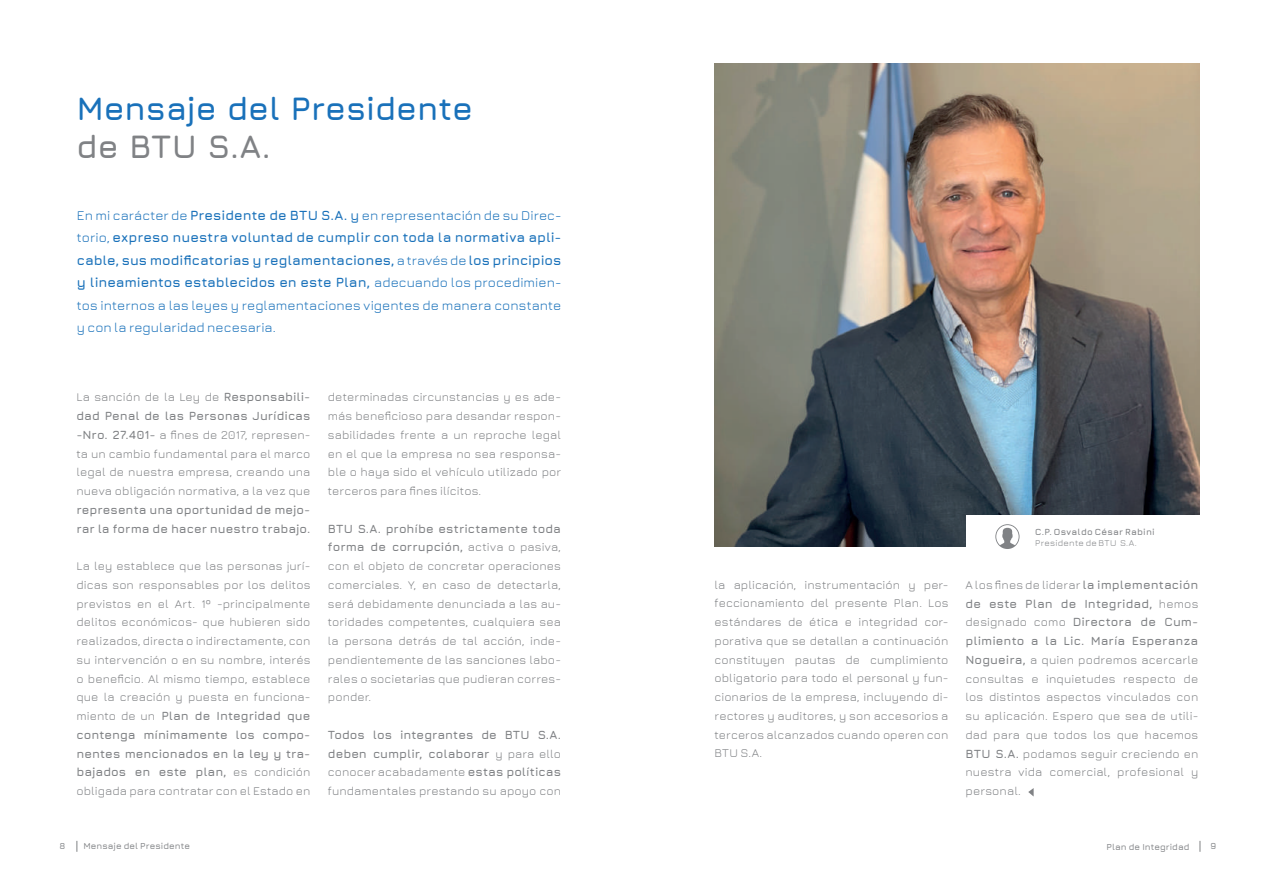
<style>
.page{position:relative;width:1276px;height:893px;background:#fff}
.page>*{position:absolute;margin:0;border:0;box-sizing:border-box;transform-origin:0 0}
.t1{font:700 33px "Jura";letter-spacing:-.01em;color:#1971ba}
.t2{font:700 33px "Jura";color:#808285}
.t3{font:13.5px/22.5px "Jura";letter-spacing:.01em;color:#1971ba;text-align:justify}
.t4{font:12px/18.8px "Jura";letter-spacing:.01em;color:#808285;text-align:justify}
.t5{font:700 12px/18.8px "Jura";letter-spacing:.005em;color:#808285}
.t6{font:600 9px "Jura";letter-spacing:.01em;color:#808285}
.t7{font:700 9px "Jura";letter-spacing:.025em;color:#808285}
.t8{font:9px "Jura";letter-spacing:.035em;color:#808285}
.s1{font-weight:700}
.s2{font-weight:600}
.s3{font-weight:400}
</style>
<div class="page">
<img style="left:714px;top:64px;width:485px;height:482px">
<div style="left:965px;top:515px;width:245px;height:40px;background:#fff"></div>
<svg style="left:995px;top:524px;width:24px;height:25px"></svg>
<svg style="left:1028px;top:788px;width:5px;height:8px"></svg>
<h1 class="t1" style="left:77px;top:85px;width:398px">Mensaje del Presidente</h1>
<h1 class="t2" style="left:77px;top:122px;width:196px">de BTU S.A.</h1>
<p class="t3" style="left:77px;top:203px;width:486px">En mi carácter de <span class="s1">Presidente de BTU S.A.</span> <span class="s2">y</span> en representación de su Direc&shy;torio, <span class="s1">expreso nuestra voluntad de cumplir con toda la normativa apli&shy;cable, sus modificatorias y reglamentaciones,</span> a través de <span class="s1">los principios y lineamientos establecidos en este Plan,</span> adecuando los procedimien&shy;tos internos a las leyes y reglamentaciones vigentes de manera constante y con la regularidad necesaria.</p>
<p class="t4" style="left:76px;top:387px;width:235px">La sanción de la Ley de <span class="s1">Responsabili&shy;dad Penal de las Personas Jurídicas -Nro. 27.401-</span> a fines de 2017, represen&shy;ta un cambio fundamental para el marco legal de nuestra empresa, creando una nueva obligación normativa, a la vez que</p>
<p class="t5" style="left:76px;top:499px;width:235px">representa una oportunidad de mejo&shy;rar la forma de hacer nuestro trabajo.</p>
<p class="t4" style="left:76px;top:555px;width:235px">La ley establece que las personas jurí&shy;dicas son responsables por los delitos previstos en el Art. 1º -principalmente delitos económicos- que hubieren sido realizados, directa o indirectamente, con su intervención o en su nombre, interés o beneficio. Al mismo tiempo, establece que la creación y puesta en funciona&shy;miento de un <span class="s1">Plan de Integridad que contenga mínimamente los compo&shy;nentes mencionados en la ley y tra&shy;bajados en este plan,</span> es condición obligada para contratar con el Estado en</p>
<p class="t4" style="left:328px;top:387px;width:235px">determinadas circunstancias y es ade&shy;más beneficioso para desandar respon&shy;sabilidades frente a un reproche legal en el que la empresa no sea responsa&shy;ble o haya sido el vehículo utilizado por terceros para fines ilícitos.</p>
<p class="t4" style="left:328px;top:518px;width:235px"><span class="s1">BTU S.A. prohíbe estrictamente toda forma de corrupción,</span> activa o pasiva, con el objeto de concretar operaciones comerciales. Y, en caso de detectarla, será debidamente denunciada a las au&shy;toridades competentes, cualquiera sea la persona detrás de tal acción, inde&shy;pendientemente de las sanciones labo&shy;rales o societarias que pudieran corres&shy;ponder.</p>
<p class="t5" style="left:328px;top:724px;width:235px;text-align:justify">Todos los integrantes de BTU S.A. deben cumplir, colaborar <span class="s3">y para ello conocer acabadamente</span> estas políticas <span class="s3">fundamentales prestando su apoyo con</span></p>
<p class="t4" style="left:714px;top:574px;width:235px">la aplicación, instrumentación y per&shy;feccionamiento del presente Plan. Los estándares de ética e integridad cor&shy;porativa que se detallan a continuación constituyen pautas de cumplimiento obligatorio para todo el personal y fun&shy;cionarios de la empresa, incluyendo di&shy;rectores y auditores, y son accesorios a terceros alcanzados cuando operen con BTU S.A.</p>
<p class="t7" style="left:1035px;top:525px;width:121px">C.P. Osvaldo César Rabini</p>
<p class="t8" style="left:1035px;top:536px;width:103px">Presidente de BTU S.A.</p>
<p class="t4" style="left:965px;top:574px;width:234px">A los fines de liderar <span class="s1">la implementación de este Plan de Integridad,</span> hemos designado como <span class="s1">Directora de Cum&shy;plimiento a la Lic. María Esperanza Nogueira,</span> a quien podremos acercarle consultas e inquietudes respecto de los distintos aspectos vinculados con su aplicación. Espero que sea de utili&shy;dad para que todos los que hacemos <span class="s1">BTU S.A.</span> podamos seguir creciendo en nuestra vida comercial, profesional y personal.</p>
<p class="t6" style="left:60px;top:839px;width:7px">8</p>
<p class="t6" style="left:85px;top:839px;width:84px">Plan de Integridad</p>
<p class="t6" style="left:1106px;top:840px;width:84px">Plan de Integridad</p>
<p class="t6" style="left:1210px;top:839px;width:7px">9</p>
<p class="t6" style="left:83px;top:839px;width:108px">Mensaje del Presidente</p>
</div>
